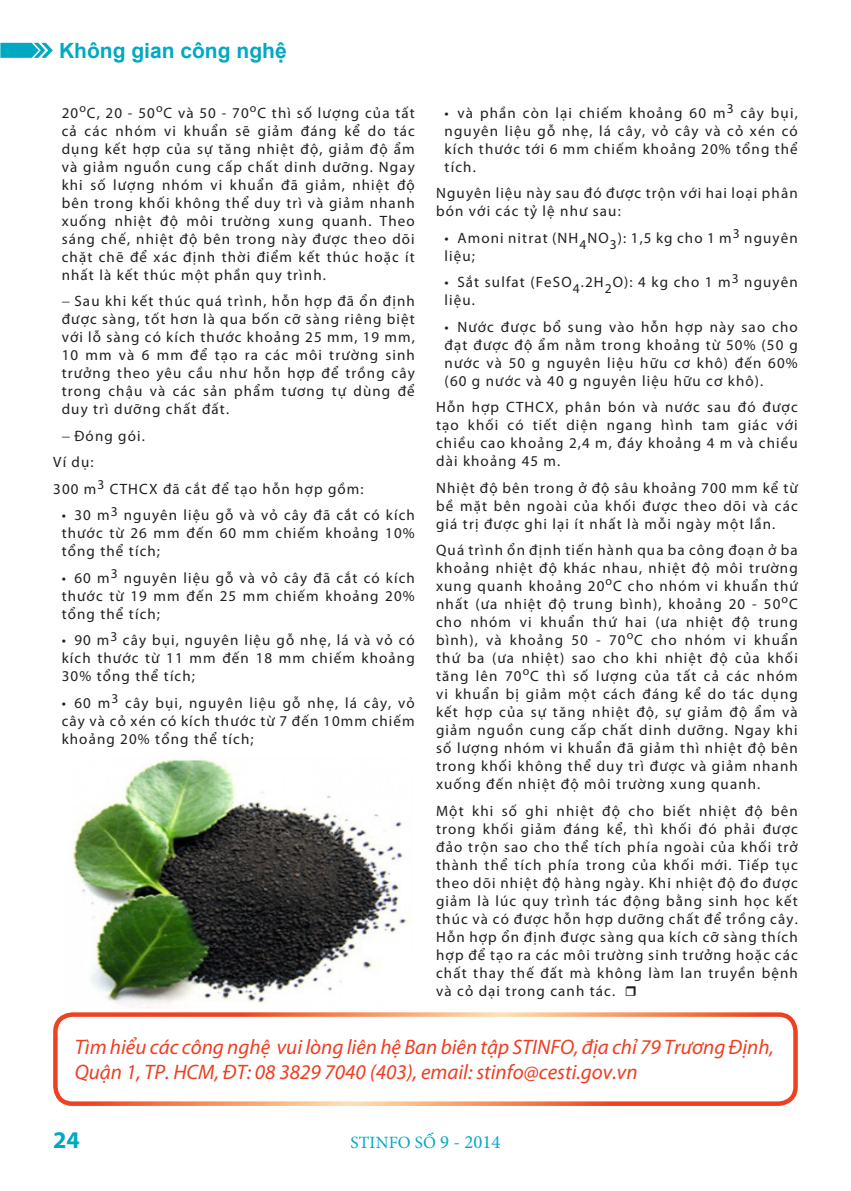
<style>
.page{position:relative;width:851px;height:1191px;background:#fff}
.page>*{position:absolute;margin:0;border:0;box-sizing:border-box;transform-origin:0 0}
.t1{font:700 24px "Myriad Pro";color:#00a9c2}
.t2{font:italic 21px/25.2px "Myriad Pro";color:#ef3e22}
.t3{font:700 21px "Arial";color:#00a9c2}
.t4{font:17.25px "Minion Pro";letter-spacing:.01em;color:#00a9c2}
.t5{font:15px/18px "Myriad Pro";letter-spacing:.075em;color:#231f20;text-align:justify}
.s1{font-size:18.75px}
</style>
<div class="page">
<svg style="left:0;top:43px;width:53px;height:15px"></svg>
<div style="left:53px;top:1012px;width:744px;height:94px;border:4px solid #fff;border-radius:17px"></div>
<img style="left:72px;top:759px;width:336px;height:249px">
<h2 class="t3" style="left:59px;top:37px;width:229px">Không gian công nghệ</h2>
<p class="t5" style="left:62px;top:103px;width:354px">20<sup>o</sup>C, 20 - 50<sup>o</sup>C và 50 - 70<sup>o</sup>C thì số lượng của tất cả các nhóm vi khuẩn sẽ giảm đáng kể do tác dụng kết hợp của sự tăng nhiệt độ, giảm độ ẩm và giảm nguồn cung cấp chất dinh dưỡng. Ngay khi số lượng nhóm vi khuẩn đã giảm, nhiệt độ bên trong khối không thể duy trì và giảm nhanh xuống nhiệt độ môi trường xung quanh. Theo sáng chế, nhiệt độ bên trong này được theo dõi chặt chẽ để xác định thời điểm kết thúc hoặc ít nhất là kết thúc một phần quy trình.</p>
<p class="t5" style="left:62px;top:292px;width:354px">− Sau khi kết thúc quá trình, hỗn hợp đã ổn định được sàng, tốt hơn là qua bốn cỡ sàng riêng biệt với lỗ sàng có kích thước khoảng 25 mm, 19 mm, 10 mm và 6 mm để tạo ra các môi trường sinh trưởng theo yêu cầu như hỗn hợp để trồng cây trong chậu và các sản phẩm tương tự dùng để duy trì dưỡng chất đất.</p>
<p class="t5" style="left:62px;top:426px;width:85px">− Đóng gói.</p>
<p class="t5" style="left:53px;top:453px;width:42px">Ví dụ:</p>
<p class="t5" style="left:53px;top:479px;width:312px">300 m<sup>3</sup> CTHCX đã cắt để tạo hỗn hợp gồm:</p>
<p class="t5" style="left:62px;top:506px;width:354px">• 30 m<sup>3</sup> nguyên liệu gỗ và vỏ cây đã cắt có kích thước từ 26 mm đến 60 mm chiếm khoảng 10% tổng thể tích;</p>
<p class="t5" style="left:62px;top:568px;width:354px">• 60 m<sup>3</sup> nguyên liệu gỗ và vỏ cây đã cắt có kích thước từ 19 mm đến 25 mm chiếm khoảng 20% tổng thể tích;</p>
<p class="t5" style="left:62px;top:631px;width:354px">• 90 m<sup>3</sup> cây bụi, nguyên liệu gỗ nhẹ, lá và vỏ có kích thước từ 11 mm đến 18 mm chiếm khoảng 30% tổng thể tích;</p>
<p class="t5" style="left:62px;top:693px;width:354px">• 60 m<sup>3</sup> cây bụi, nguyên liệu gỗ nhẹ, lá cây, vỏ cây và cỏ xén có kích thước từ 7 đến 10mm chiếm khoảng 20% tổng thể tích;</p>
<p class="t5" style="left:444px;top:103px;width:354px">• và phần còn lại chiếm khoảng 60 m<sup>3</sup> cây bụi, nguyên liệu gỗ nhẹ, lá cây, vỏ cây và cỏ xén có kích thước tới 6 mm chiếm khoảng 20% tổng thể tích.</p>
<p class="t5" style="left:436px;top:184px;width:363px">Nguyên liệu này sau đó được trộn với hai loại phân bón với các tỷ lệ như sau:</p>
<p class="t5" style="left:444px;top:228px;width:354px">• Amoni nitrat (NH<sub>4</sub>NO<sub>3</sub>): 1,5 kg cho 1 m<sup>3</sup> nguyên liệu;</p>
<p class="t5" style="left:444px;top:273px;width:354px">• Sắt sulfat (FeSO<sub>4</sub>.2H<sub>2</sub>O): 4 kg cho 1 m<sup>3</sup> nguyên liệu.</p>
<p class="t5" style="left:444px;top:317px;width:354px">• Nước được bổ sung vào hỗn hợp này sao cho đạt được độ ẩm nằm trong khoảng từ 50% (50 g nước và 50 g nguyên liệu hữu cơ khô) đến 60% (60 g nước và 40 g nguyên liệu hữu cơ khô).</p>
<p class="t5" style="left:436px;top:398px;width:363px">Hỗn hợp CTHCX, phân bón và nước sau đó được tạo khối có tiết diện ngang hình tam giác với chiều cao khoảng 2,4 m, đáy khoảng 4 m và chiều dài khoảng 45 m.</p>
<p class="t5" style="left:436px;top:478px;width:363px">Nhiệt độ bên trong ở độ sâu khoảng 700 mm kể từ bề mặt bên ngoài của khối được theo dõi và các giá trị được ghi lại ít nhất là mỗi ngày một lần.</p>
<p class="t5" style="left:436px;top:541px;width:363px">Quá trình ổn định tiến hành qua ba công đoạn ở ba khoảng nhiệt độ khác nhau, nhiệt độ môi trường xung quanh khoảng 20<sup>o</sup>C cho nhóm vi khuẩn thứ nhất (ưa nhiệt độ trung bình), khoảng 20 - 50<sup>o</sup>C cho nhóm vi khuẩn thứ hai (ưa nhiệt độ trung bình), và khoảng 50 - 70<sup>o</sup>C cho nhóm vi khuẩn thứ ba (ưa nhiệt) sao cho khi nhiệt độ của khối tăng lên 70<sup>o</sup>C thì số lượng của tất cả các nhóm vi khuẩn bị giảm một cách đáng kể do tác dụng kết hợp của sự tăng nhiệt độ, sự giảm độ ẩm và giảm nguồn cung cấp chất dinh dưỡng. Ngay khi số lượng nhóm vi khuẩn đã giảm thì nhiệt độ bên trong khối không thể duy trì được và giảm nhanh xuống đến nhiệt độ môi trường xung quanh.</p>
<p class="t5" style="left:436px;top:801px;width:363px">Một khi số ghi nhiệt độ cho biết nhiệt độ bên trong khối giảm đáng kể, thì khối đó phải được đảo trộn sao cho thể tích phía ngoài của khối trở thành thể tích phía trong của khối mới. Tiếp tục theo dõi nhiệt độ hàng ngày. Khi nhiệt độ đo được giảm là lúc quy trình tác động bằng sinh học kết thúc và có được hỗn hợp dưỡng chất để trồng cây.<br>Hỗn hợp ổn định được sàng qua kích cỡ sàng thích hợp để tạo ra các môi trường sinh trưởng hoặc các chất thay thế đất mà không làm lan truyền bệnh và cỏ dại trong canh tác.</p>
<p class="t2" style="left:75px;top:1033px;width:700px">Tìm hiểu các công nghệ vui lòng liên hệ Ban biên tập STINFO, địa chỉ 79 Trương Định,<br>Quận 1, TP. HCM, ĐT: 08 3829 7040 (403), email: stinfo@cesti.gov.vn</p>
<p class="t1" style="left:53px;top:1124px;width:28px">24</p>
<p class="t4" style="left:350px;top:1131px;width:151px">STINFO SỐ <span class="s1">9 - 2014</span></p>
</div>
